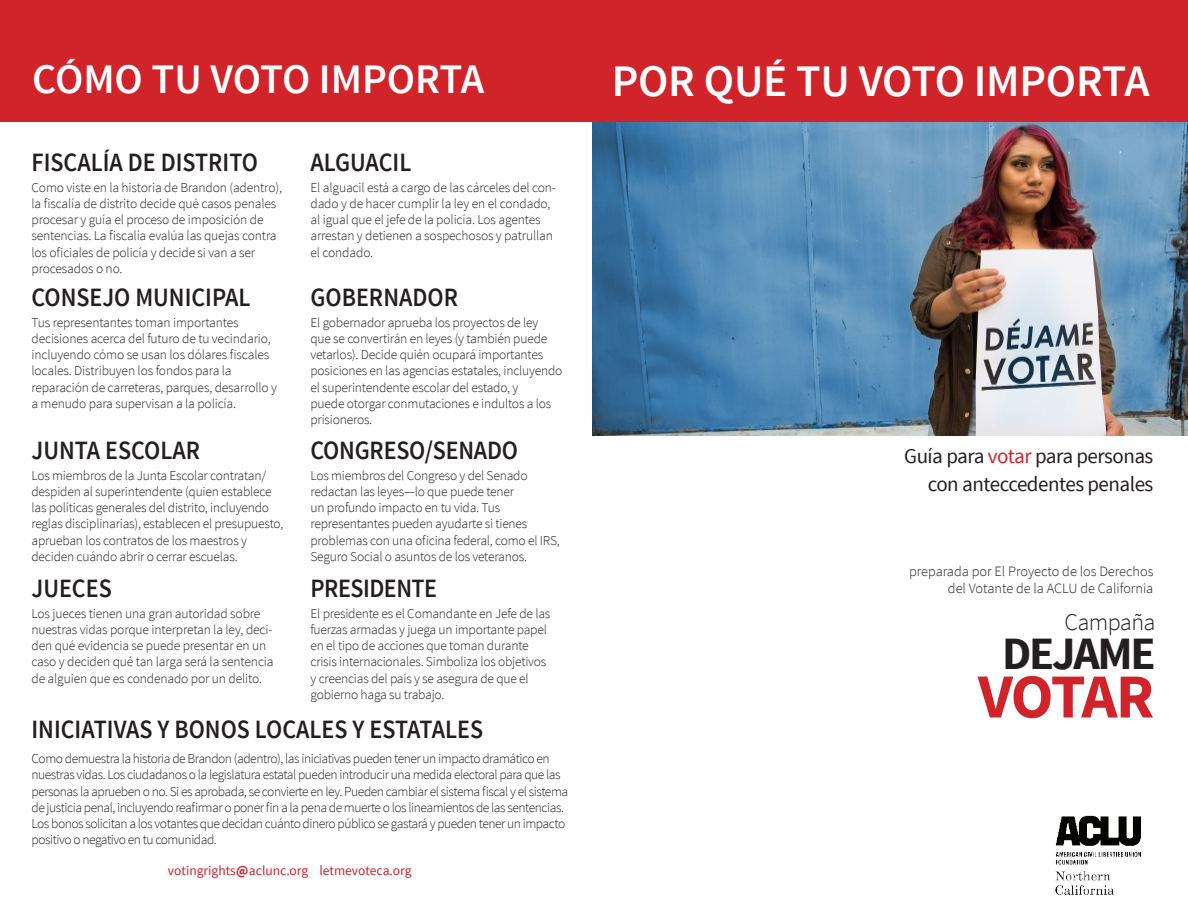
<style>
.page{position:relative;width:1188px;height:918px;background:#fff}
.page>*{position:absolute;margin:0;border:0;box-sizing:border-box;transform-origin:0 0}
.t1{font:700 62.7px "Source Sans Pro";letter-spacing:-.04em;color:#d1232a}
.t2{font:700 46.2px "Source Sans Pro";letter-spacing:-.05em;color:#231f20}
.t3{font:600 45px "Source Sans Pro";letter-spacing:-.005em;color:#fff}
.t4{font:600 42px "Source Sans Pro";color:#fff}
.t5{font:600 26.4px "Source Sans Pro";color:#231f20;scale:.91 1}
.t6{font:600 26.4px "Source Sans Pro";letter-spacing:-.02em;color:#231f20;scale:.91 1}
.t7{font:300 24px "Source Sans Pro";letter-spacing:-.025em;color:#231f20}
.t8{font:21px/28.5px "Source Sans Pro";letter-spacing:-.025em;color:#231f20;text-align:right}
.t9{font:300 14.25px/17.1px "Source Sans Pro";color:#231f20;text-align:right}
.t10{font:300 13.5px/16.2px "Source Sans Pro";letter-spacing:-.015em;color:#231f20}
.t11{font:300 13.5px/16.2px "Source Sans Pro";letter-spacing:-.035em;color:#231f20}
.t12{font:13.5px "Source Sans Pro";color:#d1232a}
.s1{font-weight:700}
.s2{color:#d1232a}
</style>
<div class="page">
<img style="left:593px;top:122px;width:595px;height:313px">
<div style="left:0;top:0;width:1188px;height:122px;background:#d1232a"></div>
<img style="left:1055px;top:815px;width:86px;height:80px">
<p class="t4" style="left:32px;top:53px;width:453px">CÓMO TU VOTO IMPORTA</p>
<p class="t5" style="left:32px;top:146px;width:250px">FISCALÍA DE DISTRITO</p>
<p class="t10" style="left:32px;top:179px;width:252px">Como viste en la historia de Brandon (adentro), la fiscalía de distrito decide qué casos penales procesar y guía el proceso de imposición de sentencias. La fiscalía evalúa las quejas contra los oficiales de policía y decide si van a ser procesados o no.</p>
<p class="t5" style="left:32px;top:281px;width:242px">CONSEJO MUNICIPAL</p>
<p class="t10" style="left:32px;top:314px;width:247px">Tus representantes toman importantes decisiones acerca del futuro de tu vecindario, incluyendo cómo se usan los dólares fiscales locales. Distribuyen los fondos para la reparación de carreteras, parques, desarrollo y a menudo para supervisan a la policía.</p>
<p class="t5" style="left:32px;top:434px;width:187px">JUNTA ESCOLAR</p>
<p class="t10" style="left:32px;top:467px;width:254px">Los miembros de la Junta Escolar contratan/ despiden al superintendente (quien establece las políticas generales del distrito, incluyendo reglas disciplinarias), establecen el presupuesto, aprueban los contratos de los maestros y deciden cuándo abrir o cerrar escuelas.</p>
<p class="t5" style="left:32px;top:572px;width:90px">JUECES</p>
<p class="t10" style="left:32px;top:605px;width:244px">Los jueces tienen una gran autoridad sobre nuestras vidas porque interpretan la ley, deci&shy;den qué evidencia se puede presentar en un caso y deciden qué tan larga será la sentencia de alguien que es condenado por un delito.</p>
<p class="t5" style="left:310px;top:146px;width:112px">ALGUACIL</p>
<p class="t10" style="left:310px;top:179px;width:247px">El alguacil está a cargo de las cárceles del con&shy;dado y de hacer cumplir la ley en el condado, al igual que el jefe de la policía. Los agentes arrestan y detienen a sospechosos y patrullan el condado.</p>
<p class="t5" style="left:310px;top:281px;width:164px">GOBERNADOR</p>
<p class="t10" style="left:310px;top:314px;width:254px">El gobernador aprueba los proyectos de ley<br>que se convertirán en leyes (y también puede vetarlos). Decide quién ocupará importantes posiciones en las agencias estatales, incluyendo el superintendente escolar del estado, y<br>puede otorgar conmutaciones e indultos a los prisioneros.</p>
<p class="t5" style="left:310px;top:434px;width:230px">CONGRESO/SENADO</p>
<p class="t10" style="left:310px;top:467px;width:251px">Los miembros del Congreso y del Senado redactan las leyes—lo que puede tener<br>un profundo impacto en tu vida. Tus representantes pueden ayudarte si tienes problemas con una oficina federal, como el IRS, Seguro Social o asuntos de los veteranos.</p>
<p class="t6" style="left:310px;top:572px;width:141px">PRESIDENTE</p>
<p class="t10" style="left:310px;top:605px;width:241px">El presidente es el Comandante en Jefe de las fuerzas armadas y juega un importante papel en el tipo de acciones que toman durante crisis internacionales. Simboliza los objetivos y creencias del país y se asegura de que el gobierno haga su trabajo.</p>
<p class="t5" style="left:32px;top:713px;width:498px">INICIATIVAS Y BONOS LOCALES Y ESTATALES</p>
<p class="t11" style="left:32px;top:751px;width:520px">Como demuestra la historia de Brandon (adentro), las iniciativas pueden tener un impacto dramático en</p>
<p class="t11" style="left:32px;top:767px;width:531px">nuestras vidas. Los ciudadanos o la legislatura estatal pueden introducir una medida electoral para que las</p>
<p class="t11" style="left:32px;top:783px;width:538px">personas la aprueben o no. Si es aprobada, se convierte en ley. Pueden cambiar el sistema fiscal y el sistema de justicia penal, incluyendo reafirmar o poner fin a la pena de muerte o los lineamientos de las sentencias.<br>Los bonos solicitan a los votantes que decidan cuánto dinero público se gastará y pueden tener un impacto positivo o negativo en tu comunidad.</p>
<p class="t12" style="left:168px;top:862px;width:245px">votingrights<span class="s1">@</span>aclunc.org letmevoteca.org</p>
<p class="t3" style="left:612px;top:53px;width:539px">POR QUÉ TU VOTO IMPORTA</p>
<p class="t8" style="left:904px;top:442px;width:251px">Guía para <span class="s2">votar</span> para personas con anteccedentes penales</p>
<p class="t9" style="left:909px;top:563px;width:246px">preparada por El Proyecto de los Derechos del Votante de la ACLU de California</p>
<p class="t7" style="left:1064px;top:608px;width:93px">Campaña</p>
<p class="t2" style="left:1002px;top:624px;width:155px">DEJAME</p>
<p class="t1" style="left:978px;top:656px;width:178px">VOTAR</p>
</div>
